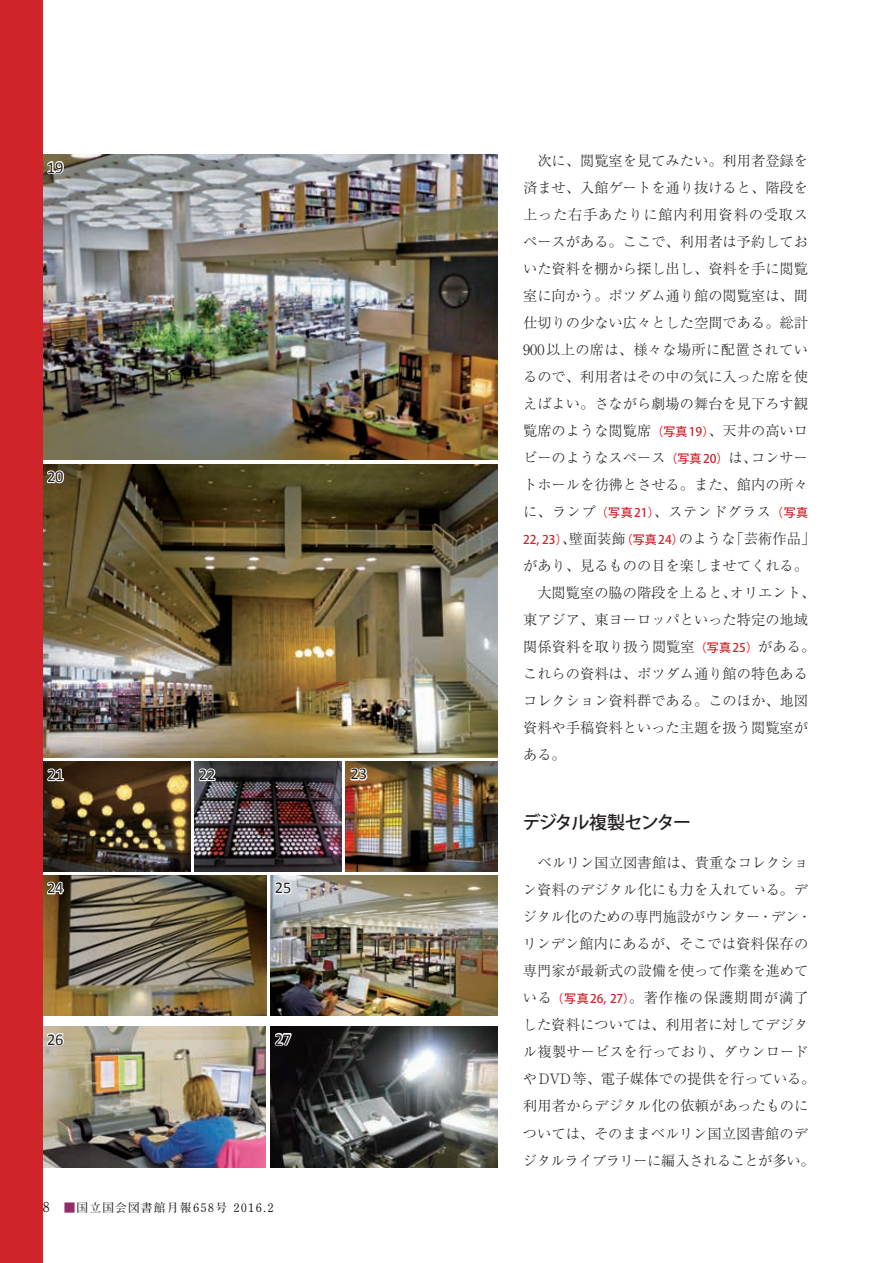
<style>
.page{position:relative;width:893px;height:1263px;background:#fff}
.page>*{position:absolute;margin:0;border:0;box-sizing:border-box;transform-origin:0 0}
.t1{font:500 18px "Koz Go Pro";letter-spacing:-.08em;color:#231f20}
.t2{font:16.5px "Calibri";letter-spacing:-.01em;color:#231f20}
.t3{font:300 14.25px/27px "Ryumin Pro";color:#231f20}
.t4{font:700 11.7px "Futo Min A101 Pro";letter-spacing:.1em;color:#231f20}
.s1{font-size:13.8px}
.s2{color:#932b69}
.s3{font-family:"Koz Go Pro";font-weight:500;font-size:12px;color:#cf242a}
</style>
<div class="page">
<img style="left:43px;top:464px;width:454px;height:293px">
<img style="left:43px;top:761px;width:147px;height:110px">
<img style="left:346px;top:761px;width:151px;height:110px">
<img style="left:194px;top:761px;width:148px;height:110px">
<img style="left:43px;top:875px;width:223px;height:141px">
<img style="left:270px;top:875px;width:227px;height:141px">
<img style="left:43px;top:1026px;width:223px;height:141px">
<img style="left:270px;top:1026px;width:227px;height:141px">
<img style="left:43px;top:155px;width:454px;height:305px">
<div style="left:0;top:0;width:43px;height:1263px;background:#cf242a"></div>
<svg style="left:45px;top:469px;width:20px;height:16px"></svg>
<svg style="left:45px;top:767px;width:20px;height:15px"></svg>
<svg style="left:197px;top:767px;width:20px;height:15px"></svg>
<svg style="left:348px;top:766px;width:21px;height:16px"></svg>
<svg style="left:272px;top:880px;width:21px;height:16px"></svg>
<svg style="left:273px;top:1031px;width:20px;height:23px"></svg>
<svg style="left:45px;top:875px;width:21px;height:21px"></svg>
<svg style="left:45px;top:1031px;width:20px;height:16px"></svg>
<svg style="left:46px;top:159px;width:19px;height:16px"></svg>
<p class="t2" style="left:47px;top:157px;width:18px">19</p>
<p class="t2" style="left:47px;top:466px;width:18px">20</p>
<p class="t2" style="left:47px;top:764px;width:18px">21</p>
<p class="t2" style="left:199px;top:764px;width:18px">22</p>
<p class="t2" style="left:351px;top:763px;width:18px">23</p>
<p class="t2" style="left:47px;top:877px;width:18px">24</p>
<p class="t2" style="left:47px;top:1028px;width:18px">26</p>
<p class="t2" style="left:275px;top:877px;width:18px">25</p>
<p class="t2" style="left:275px;top:1028px;width:18px">27</p>
<p class="t4" style="left:43px;top:1198px;width:233px"><span class="s1">8　</span><span class="s2">■</span>国立国会図書館月報658号 2016.2</p>
<p class="t3" style="left:523px;top:146px;width:294px">　次に、閲覧室を見てみたい。利用者登録を済ませ、入館ゲートを通り抜けると、階段を上った右手あたりに館内利用資料の受取スペースがある。ここで、利用者は予約しておいた資料を棚から探し出し、資料を手に閲覧室に向かう。ポツダム通り館の閲覧室は、間仕切りの少ない広々とした空間である。総計<br>900以上の席は、様々な場所に配置されているので、利用者はその中の気に入った席を使えばよい。さながら劇場の舞台を見下ろす観覧席のような閲覧席<span class="s3">（写真 19）</span>、天井の高いロビーのようなスペース<span class="s3">（写真 20）</span>は、コンサートホールを彷彿とさせる。また、館内の所々に、ランプ<span class="s3">（写真21）</span>、ステンドグラス<span class="s3">（写真<br>22, 23）</span>、壁面装飾<span class="s3">（写真 24）</span>のような「芸術作品」があり、見るものの目を楽しませてくれる。　大閲覧室の脇の階段を上ると、オリエント、東アジア、東ヨーロッパといった特定の地域関係資料を取り扱う閲覧室<span class="s3">（写真 25）</span>がある。これらの資料は、ポツダム通り館の特色あるコレクション資料群である。このほか、地図資料や手稿資料といった主題を扱う閲覧室がある。</p>
<p class="t1" style="left:522px;top:811px;width:170px">デジタル複製センター</p>
<p class="t3" style="left:523px;top:848px;width:294px">　ベルリン国立図書館は、貴重なコレクション資料のデジタル化にも力を入れている。デジタル化のための専門施設がウンター・デン・リンデン館内にあるが、そこでは資料保存の専門家が最新式の設備を使って作業を進めている<span class="s3">（写真26, 27）</span>。著作権の保護期間が満了した資料については、利用者に対してデジタル複製サービスを行っており、ダウンロードやDVD等、電子媒体での提供を行っている。利用者からデジタル化の依頼があったものについては、そのままベルリン国立図書館のデジタルライブラリーに編入されることが多い。</p>
</div>
